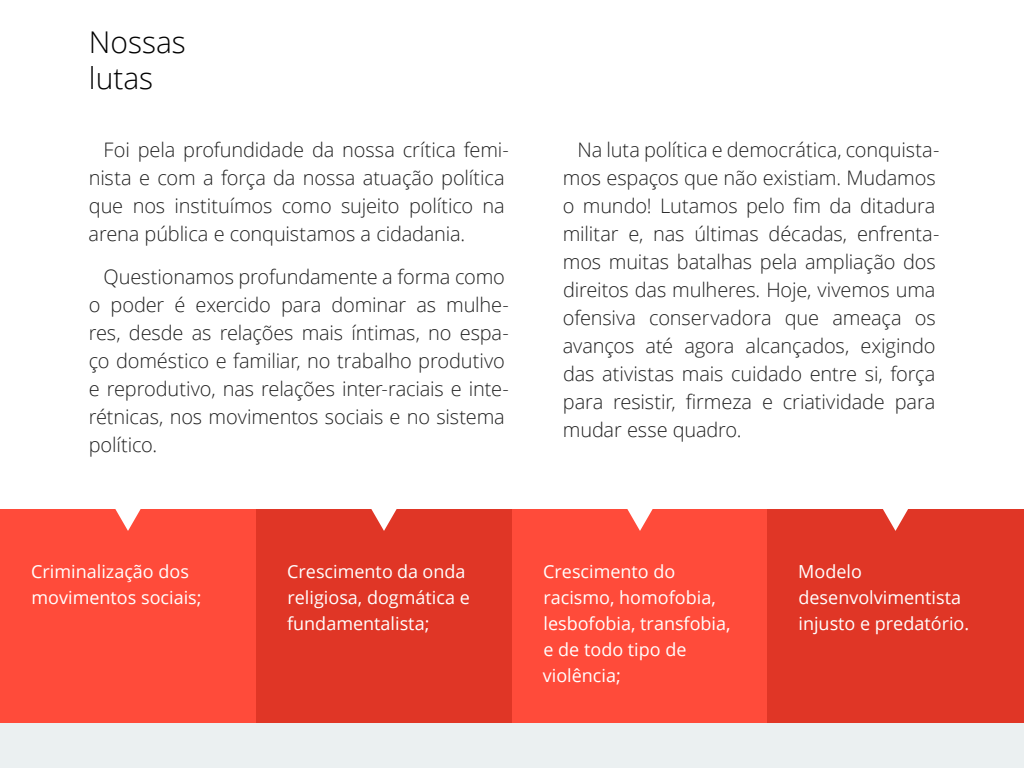
<style>
.page{position:relative;width:1024px;height:768px;background:#fff}
.page>*{position:absolute;margin:0;border:0;box-sizing:border-box;transform-origin:0 0}
.Título{font:300 30px/36px "Open Sans";color:#000}
.Bloco_de_texto{font:300 20px/28px "Open Sans";letter-spacing:-.01em;color:#212121}
.like_bullets{font:18px/26px "Open Sans";color:#fff}
</style>
<div class="page">
<div style="left:0;top:509px;width:256px;height:214px;background:#ff4b3a"></div>
<div style="left:512px;top:509px;width:256px;height:214px;background:#ff4b3a"></div>
<div style="left:256px;top:509px;width:256px;height:214px;background:#e03626"></div>
<div style="left:767px;top:509px;width:257px;height:214px;background:#e03626"></div>
<svg style="left:115px;top:509px;width:26px;height:22px"></svg>
<svg style="left:371px;top:509px;width:26px;height:22px"></svg>
<svg style="left:627px;top:509px;width:26px;height:22px"></svg>
<svg style="left:883px;top:509px;width:25px;height:22px"></svg>
<div style="left:0;top:723px;width:1024px;height:45px;background:#ebf0f1"></div>
<p class="Título" style="left:89px;top:23px;width:99px">Nossas lutas</p>
<p class="Bloco_de_texto" style="left:89px;top:136px;width:422px;text-indent:15px">Foi pela profundidade da nossa crítica femi&shy;nista e com a força da nossa atuação política que nos instituímos como sujeito político na arena pública e conquistamos a cidadania.</p>
<p class="Bloco_de_texto" style="left:89px;top:263px;width:422px;text-indent:15px">Questionamos profundamente a forma como o poder é exercido para dominar as mulhe&shy;res, desde as relações mais íntimas, no espa&shy;ço doméstico e familiar, no trabalho produtivo e reprodutivo, nas relações inter-raciais e inte&shy;rétnicas, nos movimentos sociais e no sistema político.</p>
<p class="Bloco_de_texto" style="left:563px;top:136px;width:378px;text-indent:15px">Na luta política e democrática, conquista&shy;mos espaços que não existiam. Mudamos o mundo! Lutamos pelo fim da ditadura militar e, nas últimas décadas, enfrenta&shy;mos muitas batalhas pela ampliação dos direitos das mulheres. Hoje, vivemos uma ofensiva conservadora que ameaça os avanços até agora alcançados, exigindo das ativistas mais cuidado entre si, força para resistir, firmeza e criatividade para mudar esse quadro.</p>
<p class="like_bullets" style="left:31px;top:558px;width:172px">Criminalização dos movimentos sociais;</p>
<p class="like_bullets" style="left:287px;top:558px;width:184px">Crescimento da onda religiosa, dogmática e fundamentalista;</p>
<p class="like_bullets" style="left:543px;top:558px;width:189px">Crescimento do racismo, homofobia, lesbofobia, transfobia, e de todo tipo de violência;</p>
<p class="like_bullets" style="left:798px;top:558px;width:172px">Modelo desenvolvimentista injusto e predatório.</p>
</div>
